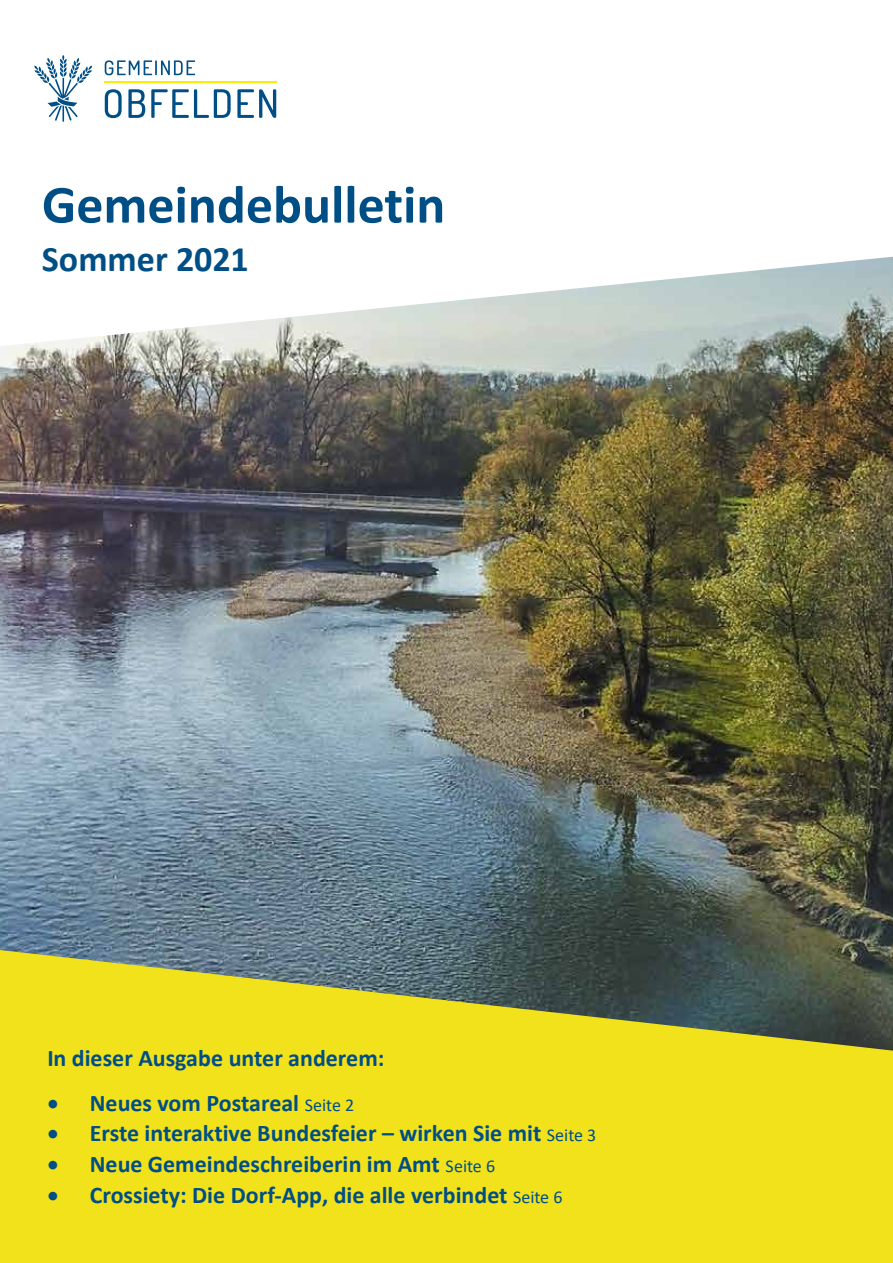
<style>
.page{position:relative;width:893px;height:1263px;background:#fff}
.page>*{position:absolute;margin:0;border:0;box-sizing:border-box;transform-origin:0 0}
.t1{font:700 54px "Calibri";color:#004e86}
.t2{font:700 36px "Calibri";color:#004e86}
.t3{font:700 24px "Calibri";color:#004e86}
.s1{font-weight:400;font-size:18px}
</style>
<div class="page">
<div style="left:0;top:1050px;width:893px;height:213px;background:#f1e21c"></div>
<svg style="left:34px;top:55px;width:58px;height:67px"></svg>
<svg style="left:105px;top:60px;width:90px;height:15px"></svg>
<svg style="left:105px;top:89px;width:171px;height:29px"></svg>
<hr style="left:104px;top:81px;width:172px;height:2px;background:#ffed00">
<img style="left:0;top:257px;width:893px;height:793px">
<h1 class="t1" style="left:42px;top:166px;width:405px">Gemeindebulletin</h1>
<h2 class="t2" style="left:42px;top:234px;width:208px">Sommer 2021</h2>
<p class="t3" style="left:47px;top:1041px;width:339px">In dieser Ausgabe unter anderem:</p>
<p class="t3" style="left:47px;top:1086px;width:308px">• Neues vom Postareal <span class="s1">Seite 2</span></p>
<p class="t3" style="left:47px;top:1116px;width:551px">• Erste interaktive Bundesfeier – wirken Sie mit <span class="s1">Seite 3</span></p>
<p class="t3" style="left:47px;top:1147px;width:449px">• Neue Gemeindeschreiberin im Amt <span class="s1">Seite 6</span></p>
<p class="t3" style="left:47px;top:1178px;width:517px">• Crossiety: Die Dorf-App, die alle verbindet <span class="s1">Seite 6</span></p>
</div>
